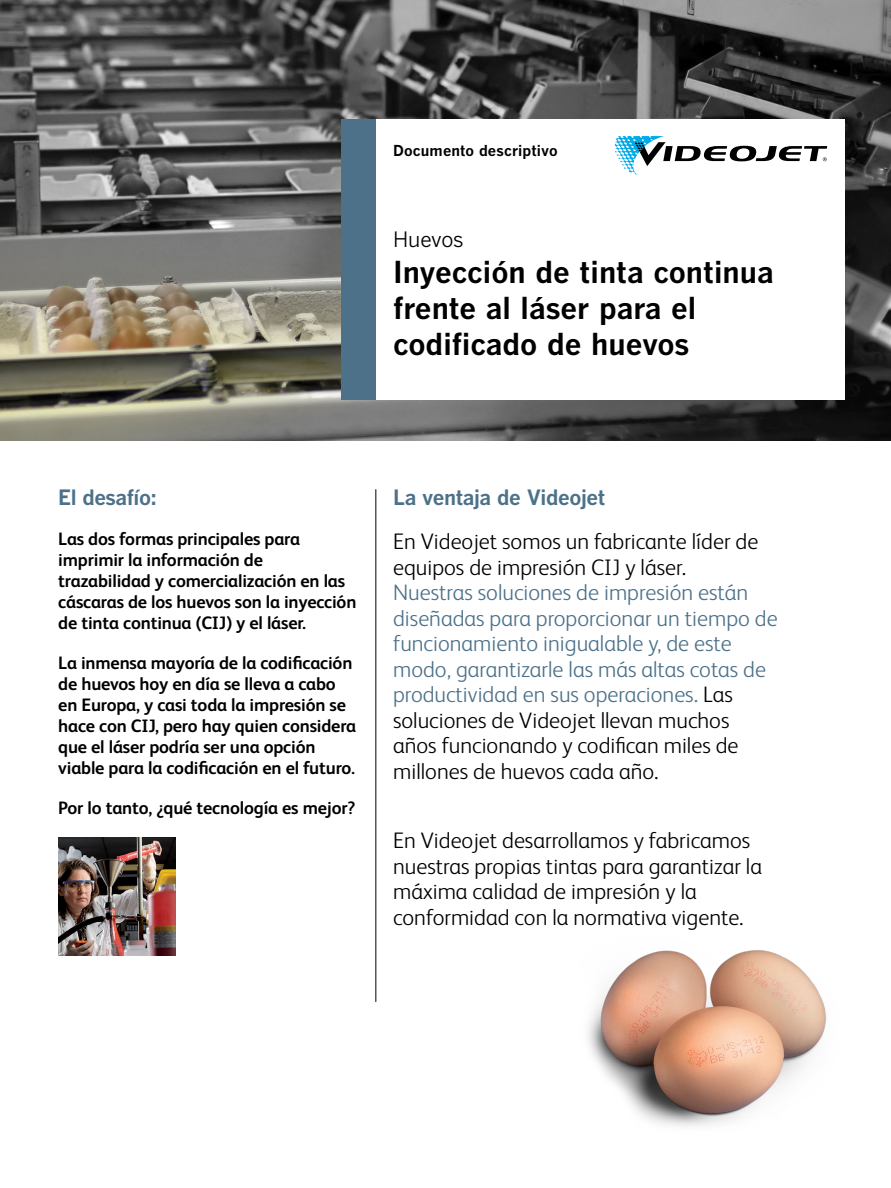
<style>
.page{position:relative;width:891px;height:1188px;background:#fff}
.page>*{position:absolute;margin:0;border:0;box-sizing:border-box;transform-origin:0 0}
.t1{font:700 30px/36px "Benton Gothic";color:#000}
.t2{font:300 22.5px/25.5px "FS Albert Pro";color:#4c7189}
.t3{font:300 22.5px/25.5px "FS Albert Pro";color:#000}
.t4{font:700 21px "Benton Gothic";letter-spacing:-.02em;color:#4c7189}
.t5{font:21px "Benton Gothic";letter-spacing:-.01em;color:#000}
.t6{font:700 18px/21px "FS Albert Pro";letter-spacing:-.01em;color:#000}
.t7{font:700 15px "Benton Gothic";letter-spacing:.005em;color:#000}
.s1{color:#000}
</style>
<div class="page">
<img style="left:0;top:0;width:891px;height:440px">
<hr style="left:375px;top:489px;width:1px;height:513px;background:#000">
<img style="left:588px;top:950px;width:238px;height:176px">
<div style="left:341px;top:119px;width:35px;height:281px;background:#4c7189"></div>
<img style="left:58px;top:837px;width:117px;height:118px">
<div style="left:376px;top:119px;width:469px;height:281px;background:#fff"></div>
<svg style="left:615px;top:136px;width:212px;height:39px"></svg>
<p class="t7" style="left:393px;top:142px;width:166px">Documento descriptivo</p>
<p class="t5" style="left:393px;top:227px;width:72px">Huevos</p>
<h1 class="t1" style="left:393px;top:255px;width:382px">Inyección de tinta continua frente al láser para el codificado de huevos</h1>
<p class="t4" style="left:58px;top:485px;width:100px">El desafío:</p>
<p class="t6" style="left:58px;top:527px;width:300px">Las dos formas principales para imprimir la información de trazabilidad y comercialización en las cáscaras de los huevos son la inyección de tinta continua (CIJ) y el láser.</p>
<p class="t6" style="left:58px;top:651px;width:299px">La inmensa mayoría de la codificación de huevos hoy en día se lleva a cabo en Europa, y casi toda la impresión se hace con CIJ, pero hay quien considera que el láser podría ser una opción viable para la codificación en el futuro.</p>
<p class="t6" style="left:58px;top:796px;width:299px">Por lo tanto, ¿qué tecnología es mejor?</p>
<p class="t4" style="left:393px;top:485px;width:214px">La ventaja de Videojet</p>
<p class="t3" style="left:393px;top:527px;width:367px">En Videojet somos un fabricante líder de equipos de impresión CIJ y láser.</p>
<p class="t2" style="left:393px;top:578px;width:386px">Nuestras soluciones de impresión están diseñadas para proporcionar un tiempo de funcionamiento inigualable y, de este modo, garantizarle las más altas cotas de productividad en sus operaciones. <span class="s1">Las soluciones de Videojet llevan muchos años funcionando y codifican miles de millones de huevos cada año.</span></p>
<p class="t3" style="left:393px;top:827px;width:370px">En Videojet desarrollamos y fabricamos nuestras propias tintas para garantizar la máxima calidad de impresión y la conformidad con la normativa vigente.</p>
</div>
